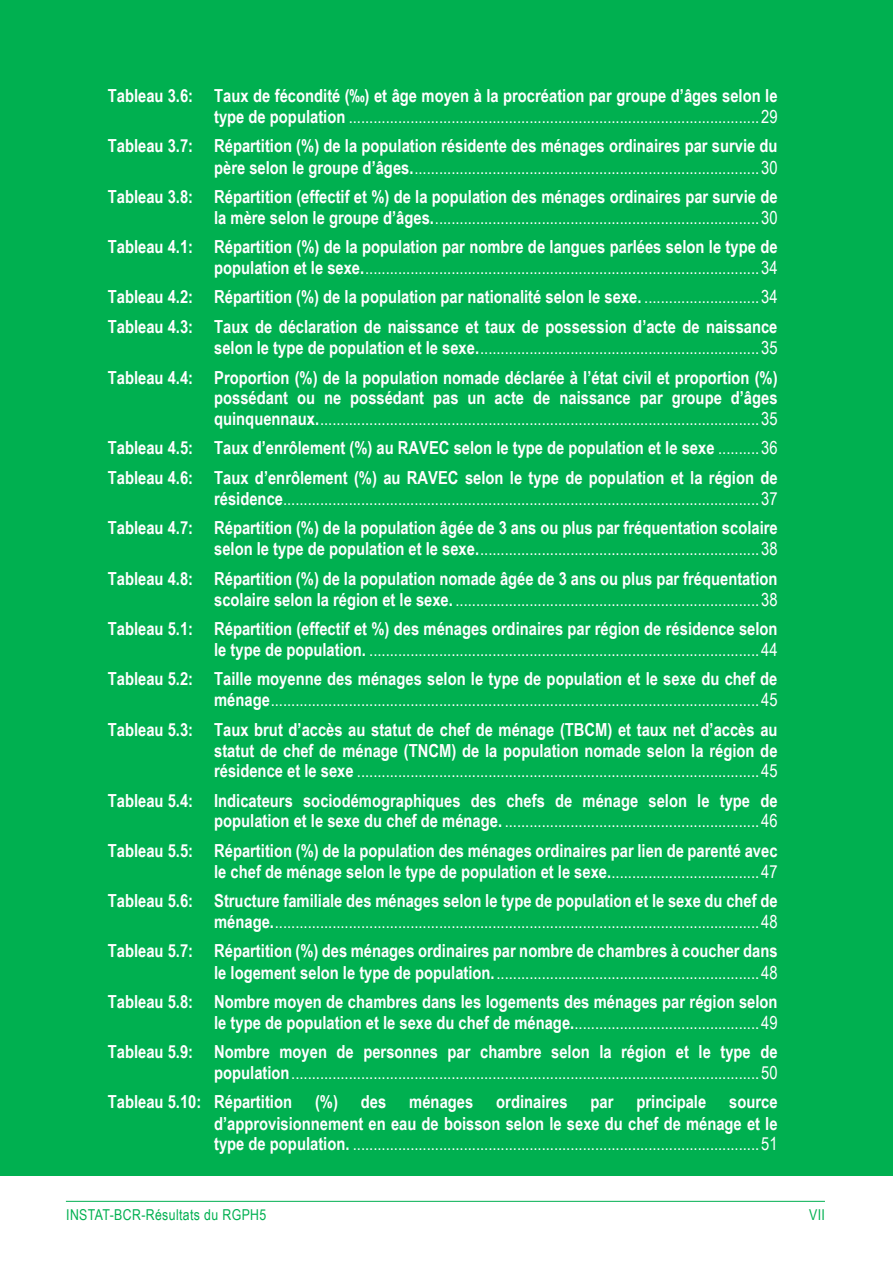
<style>
.page{position:relative;width:893px;height:1263px;background:#fff}
.page>*{position:absolute;margin:0;border:0;box-sizing:border-box;transform-origin:0 0}
.t1{font:700 18px/20.9px "Arial Narrow";color:#fff;text-align:right}
.t2{font:18px/20.9px "Arial Narrow";color:#fff;text-align:right}
.t3{font:15px "Arial Narrow";letter-spacing:.025em;color:#00b050}
.s1{font-weight:700}
.s2{font-weight:400}
</style>
<div class="page">
<hr style="left:66px;top:1201px;width:759px;height:1px;background:#00b050">
<div style="left:0;top:0;width:893px;height:1175px;background:#00b050"></div>
<p class="t2" style="left:108px;top:84px;width:671px;line-height:21.3px"><span class="s1">Tableau 3.6: Taux de fécondité (‰) et âge moyen à la procréation par groupe d’âges selon le type de population</span> ....................................................................................................29</p>
<p class="t1" style="left:108px;top:135px;width:671px;line-height:21.3px">Tableau 3.7: Répartition (%) de la population résidente des ménages ordinaires par survie du père selon le groupe d’âges.<span class="s2">....................................................................................30</span></p>
<p class="t1" style="left:108px;top:185px;width:671px">Tableau 3.8: Répartition (effectif et %) de la population des ménages ordinaires par survie de la mère selon le groupe d’âges.<span class="s2">...............................................................................30</span></p>
<p class="t2" style="left:108px;top:236px;width:671px"><span class="s1">Tableau 4.1: Répartition (%) de la population par nombre de langues parlées selon le type de population et le sexe.</span>................................................................................................34</p>
<p class="t1" style="left:108px;top:281px;width:671px;line-height:29.8px;text-align:left">Tableau 4.2: Répartition (%) de la population par nationalité selon le sexe. <span class="s2">............................34<br></span>Tableau 4.3: Taux de déclaration de naissance et taux de possession d’acte de naissance</p>
<p class="t1" style="left:108px;top:332px;width:671px;line-height:29.5px">selon le type de population et le sexe.<span class="s2">....................................................................35<br></span>Tableau 4.4: Proportion (%) de la population nomade déclarée à l’état civil et proportion (%)</p>
<p class="t2" style="left:214px;top:387px;width:565px;text-align:left"><span class="s1">possédant ou ne possédant pas un acte de naissance par groupe d’âges quinquennaux.</span>...........................................................................................................35</p>
<p class="t1" style="left:108px;top:432px;width:671px;line-height:29.5px;text-align:left">Tableau 4.5: Taux d’enrôlement (%) au RAVEC selon le type de population et le sexe <span class="s2">..........36<br></span>Tableau 4.6: Taux d’enrôlement (%) au RAVEC selon le type de population et la région de</p>
<p class="t2" style="left:108px;top:483px;width:671px;line-height:29.5px"><span class="s1">résidence</span>....................................................................................................................37<br><span class="s1">Tableau 4.7: Répartition (%) de la population âgée de 3 ans ou plus par fréquentation scolaire</span></p>
<p class="t1" style="left:108px;top:533px;width:671px;line-height:29.5px">selon le type de population et le sexe.<span class="s2">....................................................................38<br></span>Tableau 4.8: Répartition (%) de la population nomade âgée de 3 ans ou plus par fréquentation</p>
<p class="t1" style="left:108px;top:584px;width:671px;line-height:29.1px">scolaire selon la région et le sexe. <span class="s2">..........................................................................38<br></span>Tableau 5.1: Répartition (effectif et %) des ménages ordinaires par région de résidence selon</p>
<p class="t2" style="left:108px;top:634px;width:671px;line-height:29.1px"><span class="s1">le type de population.</span> ...............................................................................................44<br><span class="s1">Tableau 5.2: Taille moyenne des ménages selon le type de population et le sexe du chef de</span></p>
<p class="t2" style="left:108px;top:684px;width:671px;line-height:29.5px"><span class="s1">ménage</span>.......................................................................................................................45<br><span class="s1">Tableau 5.3: Taux brut d’accès au statut de chef de ménage (TBCM) et taux net d’accès au</span></p>
<p class="t2" style="left:214px;top:739px;width:565px;text-align:left"><span class="s1">statut de chef de ménage (TNCM) de la population nomade selon la région de résidence et le sexe</span> ..................................................................................................45</p>
<p class="t1" style="left:108px;top:789px;width:671px">Tableau 5.4: Indicateurs sociodémographiques des chefs de ménage selon le type de population et le sexe du chef de ménage. <span class="s2">..............................................................46</span></p>
<p class="t1" style="left:108px;top:839px;width:671px">Tableau 5.5: Répartition (%) de la population des ménages ordinaires par lien de parenté avec le chef de ménage selon le type de population et le sexe.<span class="s2">....................................47</span></p>
<p class="t2" style="left:108px;top:889px;width:671px;line-height:21.3px"><span class="s1">Tableau 5.6: Structure familiale des ménages selon le type de population et le sexe du chef de ménage.</span>......................................................................................................................48</p>
<p class="t1" style="left:108px;top:939px;width:671px;line-height:21.3px">Tableau 5.7: Répartition (%) des ménages ordinaires par nombre de chambres à coucher dans le logement selon le type de population.<span class="s2">................................................................48</span></p>
<p class="t1" style="left:108px;top:990px;width:671px">Tableau 5.8: Nombre moyen de chambres dans les logements des ménages par région selon le type de population et le sexe du chef de ménage.<span class="s2">.............................................49</span></p>
<p class="t2" style="left:108px;top:1041px;width:671px"><span class="s1">Tableau 5.9: Nombre moyen de personnes par chambre selon la région et le type de population</span>..................................................................................................................50</p>
<p class="t1" style="left:108px;top:1091px;width:186px">Tableau 5.10: Répartition</p>
<p class="t1" style="left:315px;top:1091px;width:24px">(%)</p>
<p class="t1" style="left:361px;top:1091px;width:27px">des</p>
<p class="t1" style="left:409px;top:1091px;width:65px">ménages</p>
<p class="t1" style="left:496px;top:1091px;width:73px">ordinaires</p>
<p class="t1" style="left:591px;top:1091px;width:24px">par</p>
<p class="t1" style="left:636px;top:1091px;width:71px">principale</p>
<p class="t2" style="left:214px;top:1091px;width:565px;text-align:justify;text-indent:515px"><span class="s1">source d’approvisionnement en eau de boisson selon le sexe du chef de ménage et le type de population.</span> ...................................................................................................51</p>
<p class="t3" style="left:66px;top:1203px;width:202px">INSTAT-BCR-Résultats du RGPH5</p>
<p class="t3" style="left:809px;top:1203px;width:17px">VII</p>
</div>
